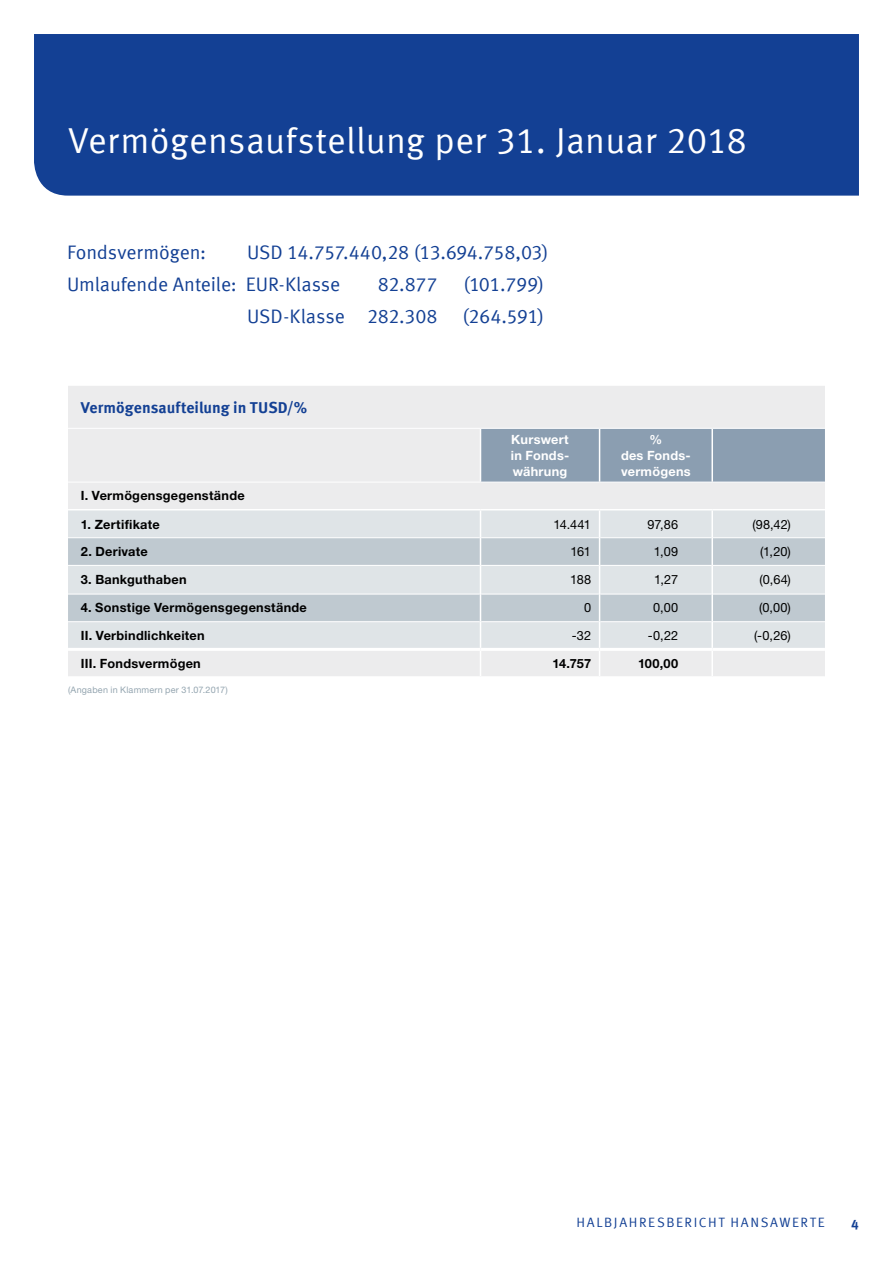
<style>
.page{position:relative;width:893px;height:1263px;background:#fff}
.page>*{position:absolute;margin:0;border:0;box-sizing:border-box;transform-origin:0 0}
.t1{font:36px "Meta Offc Pro Norm";letter-spacing:.005em;color:#fff}
.t2{font:19.5px/32px "Meta Offc Pro Norm";letter-spacing:-.01em;color:#134094}
.t3{font:700 15.75px "Meta Offc Pro";color:#134094}
.t4{font:13.5px "Meta Offc Pro Norm";letter-spacing:.12em;color:#134094}
.t5{font:700 13.5px "Meta Offc Pro";color:#134094}
.t6{font:700 12.75px "Helvetica Neue LTW1 G";letter-spacing:.02em;color:#000}
.t7{font:12.75px "Helvetica Neue LTW1 G";color:#000}
.t8{font:700 12.75px/15.9px "Helvetica Neue LTW1 G";letter-spacing:.02em;color:#fff;text-align:justify}
.t9{font:9px "Helvetica Neue LTW1 G";letter-spacing:.025em;color:#94a5b0}
</style>
<div class="page">
<div style="left:34px;top:34px;width:825px;height:162px;background:#134094"></div>
<div style="left:68px;top:386px;width:757px;height:123px;background:#ececed"></div>
<div style="left:481px;top:429px;width:344px;height:53px;background:#8b9eb1"></div>
<hr style="left:68px;top:428px;width:412px;height:1px;background:#fff">
<hr style="left:480px;top:428px;width:120px;height:1px;background:#fff">
<hr style="left:600px;top:428px;width:112px;height:1px;background:#fff">
<hr style="left:712px;top:428px;width:113px;height:1px;background:#fff">
<hr style="left:68px;top:482px;width:412px;height:1px;background:#fff">
<hr style="left:480px;top:482px;width:120px;height:1px;background:#fff">
<hr style="left:600px;top:482px;width:112px;height:1px;background:#fff">
<hr style="left:712px;top:482px;width:113px;height:1px;background:#fff">
<hr style="left:480px;top:429px;width:1px;height:53px;background:#fff">
<hr style="left:599px;top:429px;width:1px;height:53px;background:#fff">
<svg style="left:68px;top:510px;width:757px;height:166px;background:#d7dde1"></svg>
<hr style="left:711px;top:429px;width:2px;height:53px;background:#fff">
<hr style="left:711px;top:510px;width:2px;height:28px;background:#fff">
<hr style="left:711px;top:538px;width:2px;height:27px;background:#fff">
<hr style="left:711px;top:565px;width:2px;height:29px;background:#fff">
<hr style="left:711px;top:594px;width:2px;height:28px;background:#fff">
<hr style="left:711px;top:622px;width:2px;height:26px;background:#fff">
<hr style="left:711px;top:651px;width:2px;height:25px;background:#fff">
<hr style="left:68px;top:648px;width:412px;height:3px;background:#fff">
<hr style="left:480px;top:648px;width:120px;height:3px;background:#fff">
<hr style="left:600px;top:648px;width:112px;height:3px;background:#fff">
<hr style="left:712px;top:648px;width:113px;height:3px;background:#fff">
<h1 class="t1" style="left:68px;top:113px;width:681px">Vermögensaufstellung per 31. Januar 2018</h1>
<h2 class="t2" style="left:67px;top:235px;width:483px;text-indent:180px">USD 14.757.440,28 (13.694.758,03)<br>Umlaufende Anteile: EUR-Klasse</h2>
<h2 class="t2" style="left:67px;top:235px;width:141px">Fondsvermögen:</h2>
<h2 class="t2" style="left:378px;top:267px;width:61px">82.877</h2>
<h2 class="t2" style="left:463px;top:267px;width:82px">(101.799)</h2>
<h2 class="t2" style="left:247px;top:299px;width:192px">USD-Klasse 282.308</h2>
<h2 class="t2" style="left:463px;top:299px;width:83px">(264.591)</h2>
<p class="t3" style="left:81px;top:395px;width:228px">Vermögensaufteilung in TUSD/%</p>
<p class="t8" style="left:511px;top:431px;width:60px">Kurswert in Fonds&shy;währung</p>
<p class="t8" style="left:621px;top:431px;width:71px;text-align:center">%<br>des Fonds&shy;vermögens</p>
<p class="t6" style="left:81px;top:488px;width:165px">I. Vermögensgegenstände</p>
<p class="t6" style="left:81px;top:516px;width:81px">1. Zertifikate</p>
<p class="t7" style="left:553px;top:516px;width:39px">14.441</p>
<p class="t7" style="left:648px;top:516px;width:32px">97,86</p>
<p class="t7" style="left:752px;top:516px;width:40px">(98,42)</p>
<p class="t6" style="left:81px;top:544px;width:69px">2. Derivate</p>
<p class="t7" style="left:571px;top:544px;width:22px">161</p>
<p class="t7" style="left:654px;top:544px;width:26px">1,09</p>
<p class="t7" style="left:760px;top:544px;width:32px">(1,20)</p>
<p class="t6" style="left:81px;top:572px;width:107px">3. Bankguthaben</p>
<p class="t7" style="left:570px;top:572px;width:22px">188</p>
<p class="t7" style="left:654px;top:572px;width:26px">1,27</p>
<p class="t7" style="left:759px;top:572px;width:33px">(0,64)</p>
<p class="t6" style="left:81px;top:600px;width:228px">4. Sonstige Vermögensgegenstände</p>
<p class="t7" style="left:584px;top:600px;width:9px">0</p>
<p class="t7" style="left:653px;top:600px;width:27px">0,00</p>
<p class="t7" style="left:759px;top:600px;width:33px">(0,00)</p>
<p class="t6" style="left:81px;top:628px;width:125px">II. Verbindlichkeiten</p>
<p class="t7" style="left:572px;top:628px;width:21px">-32</p>
<p class="t7" style="left:648px;top:628px;width:32px">-0,22</p>
<p class="t7" style="left:754px;top:628px;width:38px">(-0,26)</p>
<p class="t6" style="left:81px;top:655px;width:122px">III. Fondsvermögen</p>
<p class="t6" style="left:552px;top:655px;width:40px">14.757</p>
<p class="t6" style="left:638px;top:655px;width:42px">100,00</p>
<p class="t9" style="left:68px;top:685px;width:161px">(Angaben in Klammern per 31.07.2017)</p>
<p class="t4" style="left:576px;top:1211px;width:213px">HALBJAHRESBERICHT HANSAwerte</p>
<p class="t5" style="left:851px;top:1214px;width:9px">4</p>
</div>
